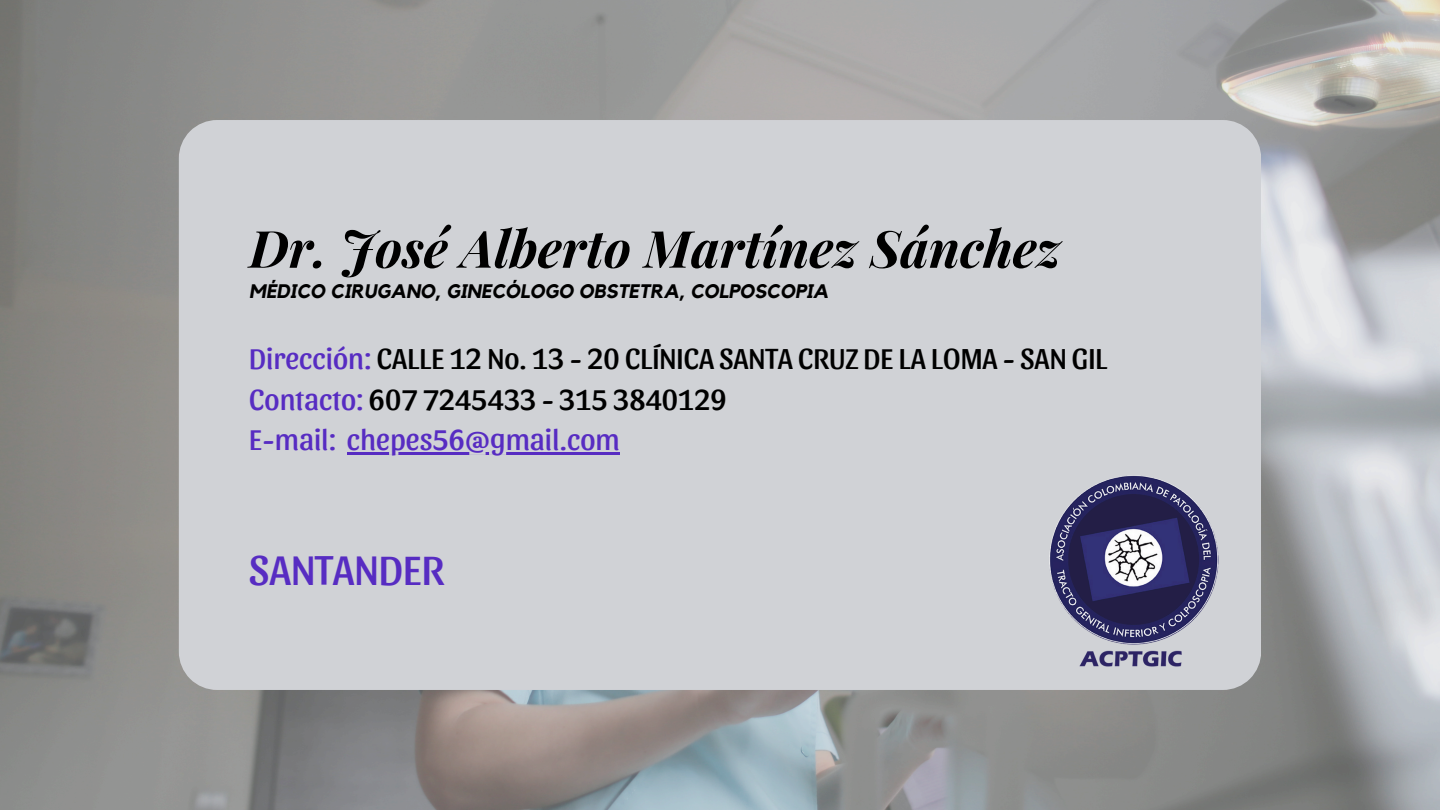
<style>
.page{position:relative;width:1440px;height:810px;background:#fff}
.page>*{position:absolute;margin:0;border:0;box-sizing:border-box;transform-origin:0 0}
.t1{font:italic 700 51.3px "Playfair Display";color:#000}
.t2{font:43px "Sansita";color:#572cc2}
.t3{font:30px/40.5px "Sansita";color:#000}
.t4{font:italic 700 19.5px "Kollektif";color:#000}
.s1{color:#572cc2}
</style>
<div class="page">
<img style="left:0;top:0;width:1440px;height:810px">
<div style="left:179px;top:120px;width:1082px;height:570px;background:#d0d2d6"></div>
<img style="left:1039px;top:467px;width:192px;height:203px">
<hr style="left:347px;top:452px;width:273px;height:3px;background:#572cc2">
<h1 class="t1" style="left:249px;top:212px;width:813px">Dr. José Alberto Martínez Sánchez</h1>
<p class="t4" style="left:249px;top:282px;width:581px">MÉDICO CIRUGANO, GINECÓLOGO OBSTETRA, COLPOSCOPIA</p>
<h3 class="t3" style="left:249px;top:336px;width:860px"><span class="s1">Dirección:</span> CALLE 12 No. 13 - 20 CLÍNICA SANTA CRUZ DE LA LOMA - SAN GIL<br><span class="s1">Contacto:</span> 607 7245433 - 315 3840129<br><span class="s1">E-mail: chepes56@gmail.com</span></h3>
<h2 class="t2" style="left:249px;top:541px;width:197px">SANTANDER</h2>
</div>
